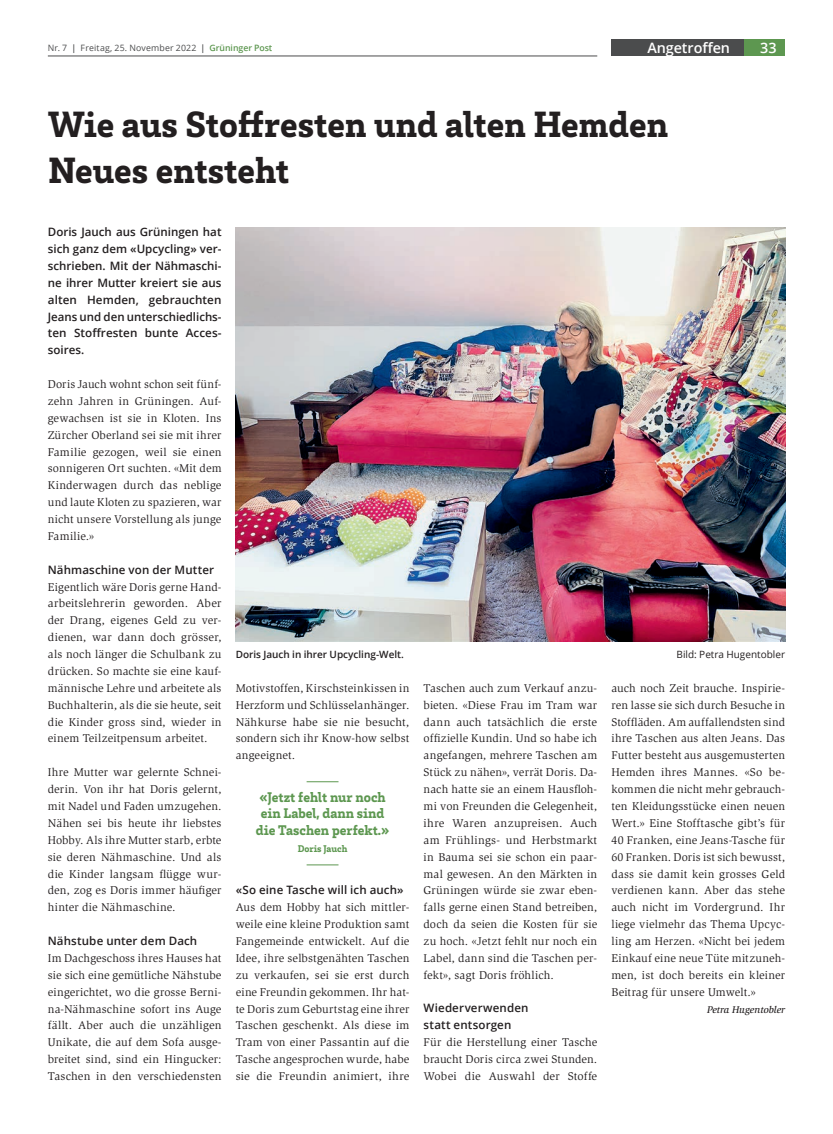
<style>
.page{position:relative;width:833px;height:1134px;background:#fff}
.page>*{position:absolute;margin:0;border:0;box-sizing:border-box;transform-origin:0 0}
.t1{font:900 37.5px/46.2px "Brix Slab";color:#231f20}
.t2{font:900 14.38px/16.9px "Brix Slab";color:#5d9750;text-align:center}
.t3{font:600 14.38px "Open Sans";letter-spacing:-.005em;color:#fff}
.t4{font:11.5px/16.9px "Slimbach Std";letter-spacing:.015em;color:#231f20;text-align:justify}
.t5{font:600 11.5px/16.9px "Open Sans";letter-spacing:.005em;color:#231f20;text-align:justify}
.t6{font:600 10px "Open Sans";color:#231f20}
.t7{font:10px "Open Sans";color:#231f20}
.t8{font:italic 500 10px "Slimbach Std";color:#231f20}
.t9{font:900 10px "Brix Slab";color:#5d9750}
.t10{font:8.75px "Open Sans";letter-spacing:.02em;color:#4b4c4d}
.s1{font-weight:600}
.s2{font-weight:600;color:#5d9750}
</style>
<div class="page">
<div style="left:744px;top:39px;width:41px;height:17px;background:#5d9750"></div>
<hr style="left:48px;top:56px;width:549px;height:1px;background:#4b4c4d">
<hr style="left:306px;top:781px;width:32px;height:1px;background:#5d9750">
<hr style="left:306px;top:864px;width:32px;height:1px;background:#5d9750">
<div style="left:611px;top:39px;width:133px;height:17px;background:#4b4c4d"></div>
<img style="left:236px;top:228px;width:549px;height:413px">
<p class="t3" style="left:647px;top:38px;width:84px">Angetroffen</p>
<p class="t10" style="left:48px;top:42px;width:226px">Nr. 7 <span class="s1">|</span> Freitag, 25. November 2022 <span class="s1">|</span> <span class="s2">Grüninger Post</span></p>
<p class="t3" style="left:760px;top:38px;width:18px">33</p>
<h1 class="t1" style="left:48px;top:99px;width:621px">Wie aus Stoffresten und alten Hemden<br>Neues entsteht</h1>
<p class="t5" style="left:48px;top:223px;width:175px">Doris Jauch aus Grüningen hat sich ganz dem «Upcycling» ver&shy;schrieben. Mit der Nähmaschi&shy;ne ihrer Mutter kreiert sie aus alten Hemden, gebrauchten Jeans und den unterschiedlichs&shy;ten Stoffresten bunte Acces&shy;soires.</p>
<p class="t4" style="left:48px;top:376px;width:175px">Doris Jauch wohnt schon seit fünf&shy;zehn Jahren in Grüningen. Auf&shy;gewachsen ist sie in Kloten. Ins Zürcher Oberland sei sie mit ihrer Familie gezogen, weil sie einen sonnigeren Ort suchten. «Mit dem Kinderwagen durch das neblige und laute Kloten zu spazieren, war nicht unsere Vorstellung als junge Familie.»</p>
<p class="t5" style="left:48px;top:561px;width:168px">Nähmaschine von der Mutter</p>
<p class="t4" style="left:48px;top:578px;width:175px">Eigentlich wäre Doris gerne Hand&shy;arbeitslehrerin geworden. Aber der Drang, eigenes Geld zu ver&shy;dienen, war dann doch grösser, als noch länger die Schulbank zu drücken. So machte sie eine kauf&shy;männische Lehre und arbeitete als Buchhalterin, als die sie heute, seit die Kinder gross sind, wieder in einem Teilzeitpensum arbeitet.</p>
<p class="t4" style="left:48px;top:764px;width:175px">Ihre Mutter war gelernte Schnei&shy;derin. Von ihr hat Doris gelernt, mit Nadel und Faden umzugehen.<br>Nähen sei bis heute ihr liebstes Hobby. Als ihre Mutter starb, erbte sie deren Nähmaschine. Und als die Kinder langsam flügge wur&shy;den, zog es Doris immer häufiger hinter die Nähmaschine.</p>
<p class="t5" style="left:48px;top:932px;width:151px">Nähstube unter dem Dach</p>
<p class="t4" style="left:48px;top:950px;width:175px">Im Dachgeschoss ihres Hauses hat sie sich eine gemütliche Nähstube eingerichtet, wo die grosse Berni&shy;na-Nähmaschine sofort ins Auge fällt. Aber auch die unzähligen Unikate, die auf dem Sofa ausge&shy;breitet sind, sind ein Hingucker:<br>Taschen in den verschiedensten</p>
<p class="t6" style="left:236px;top:648px;width:170px">Doris Jauch in ihrer Upcycling-Welt.</p>
<p class="t7" style="left:676px;top:648px;width:110px">Bild: Petra Hugentobler</p>
<p class="t4" style="left:236px;top:680px;width:175px">Motivstoffen, Kirschsteinkissen in Herzform und Schlüsselanhänger.<br>Nähkurse habe sie nie besucht, sondern sich ihr Know-how selbst angeeignet.</p>
<p class="t2" style="left:256px;top:787px;width:135px">«Jetzt fehlt nur noch ein Label, dann sind die Taschen perfekt.»</p>
<p class="t9" style="left:298px;top:842px;width:51px">Doris Jauch</p>
<p class="t5" style="left:236px;top:881px;width:169px">«So eine Tasche will ich auch»</p>
<p class="t4" style="left:236px;top:899px;width:175px">Aus dem Hobby hat sich mittler&shy;weile eine kleine Produktion samt Fangemeinde entwickelt. Auf die Idee, ihre selbstgenähten Taschen zu verkaufen, sei sie erst durch eine Freundin gekommen. Ihr hat&shy;te Doris zum Geburtstag eine ihrer Taschen geschenkt. Als diese im Tram von einer Passantin auf die Tasche angesprochen wurde, habe sie die Freundin animiert, ihre</p>
<p class="t4" style="left:423px;top:680px;width:175px">Taschen auch zum Verkauf anzu&shy;bieten. «Diese Frau im Tram war dann auch tatsächlich die erste offizielle Kundin. Und so habe ich angefangen, mehrere Taschen am Stück zu nähen», verrät Doris. Da&shy;nach hatte sie an einem Hausfloh&shy;mi von Freunden die Gelegenheit, ihre Waren anzupreisen. Auch am Frühlings- und Herbstmarkt in Bauma sei sie schon ein paar&shy;mal gewesen. An den Märkten in Grüningen würde sie zwar eben&shy;falls gerne einen Stand betreiben, doch da seien die Kosten für sie zu hoch. «Jetzt fehlt nur noch ein Label, dann sind die Taschen per&shy;fekt», sagt Doris fröhlich.</p>
<p class="t5" style="left:423px;top:1000px;width:106px">Wiederverwenden statt entsorgen</p>
<p class="t4" style="left:423px;top:1034px;width:175px">Für die Herstellung einer Tasche braucht Doris circa zwei Stunden.<br>Wobei die Auswahl der Stoffe</p>
<p class="t4" style="left:611px;top:680px;width:175px">auch noch Zeit brauche. Inspirie&shy;ren lasse sie sich durch Besuche in Stoffläden. Am auffallendsten sind ihre Taschen aus alten Jeans. Das Futter besteht aus ausgemusterten Hemden ihres Mannes. «So be&shy;kommen die nicht mehr gebrauch&shy;ten Kleidungsstücke einen neuen Wert.» Eine Stofftasche gibt’s für 40 Franken, eine Jeans-Tasche für 60 Franken. Doris ist sich bewusst, dass sie damit kein grosses Geld verdienen kann. Aber das stehe auch nicht im Vordergrund. Ihr liege vielmehr das Thema Upcyc&shy;ling am Herzen. «Nicht bei jedem Einkauf eine neue Tüte mitzuneh&shy;men, ist doch bereits ein kleiner Beitrag für unsere Umwelt.»</p>
<p class="t8" style="left:707px;top:1003px;width:80px">Petra Hugentobler</p>
</div>
